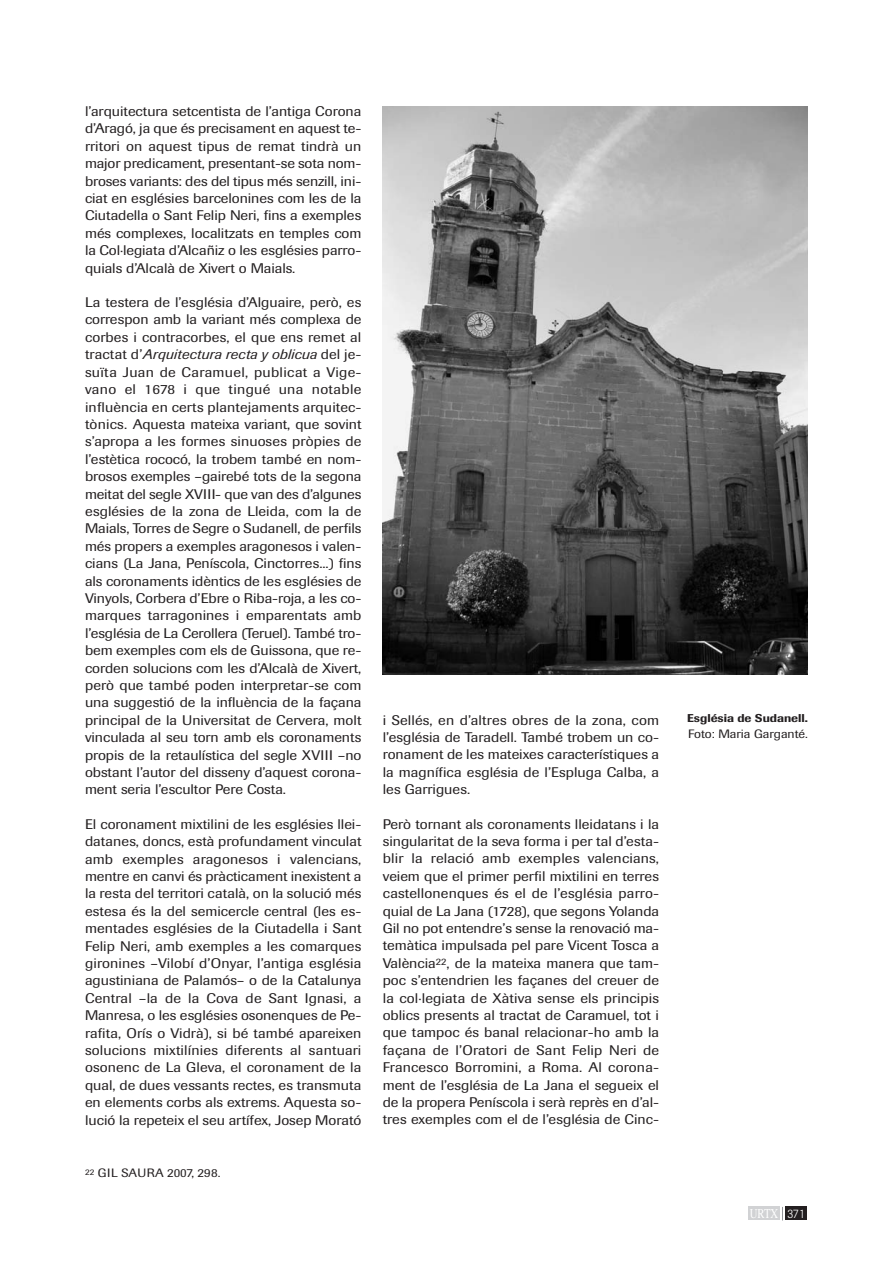
<style>
.page{position:relative;width:893px;height:1263px;background:#fff}
.page>*{position:absolute;margin:0;border:0;box-sizing:border-box;transform-origin:0 0}
.t1{font:13.8px/17.4px "Imago";color:#231f20;text-align:justify;scale:1.1 1}
.t2{font:13.5px "Times";color:#fff;scale:.8 1}
.t3{font:12px "Imago";color:#231f20;scale:1.1 1}
.t4{font:12px "Imago";letter-spacing:.02em;color:#231f20;scale:1.1 1}
.t5{font:500 11.25px "Imago";color:#231f20;scale:1.1 1}
.s1{font-style:italic}
.s2{font-family:"Imago";font-weight:300;font-size:12.75px}
</style>
<div class="page">
<div style="left:785px;top:1206px;width:22px;height:14px;background:#231f20"></div>
<svg style="left:782px;top:1207px;width:1px;height:13px"></svg>
<div style="left:748px;top:1207px;width:31px;height:13px;background:#d1d2d4"></div>
<img style="left:383px;top:106px;width:425px;height:568px">
<p class="t1" style="left:85px;top:104px;width:253px">l’arquitectura setcentista de l’antiga Corona d’Aragó, ja que és precisament en aquest te&shy;rritori on aquest tipus de remat tindrà un major predicament, presentant-se sota nom&shy;broses variants: des del tipus més senzill, ini&shy;ciat en esglésies barcelonines com les de la Ciutadella o Sant Felip Neri, fins a exemples més complexes, localitzats en temples com la Col·legiata d’Alcañiz o les esglésies parro&shy;quials d’Alcalà de Xivert o Maials.</p>
<p class="t1" style="left:85px;top:295px;width:253px">La testera de l’església d’Alguaire, però, es correspon amb la variant més complexa de corbes i contracorbes, el que ens remet al tractat d’<span class="s1">Arquitectura recta y oblicua</span> del je&shy;suïta Juan de Caramuel, publicat a Vige&shy;vano el 1678 i que tingué una notable influència en certs plantejaments arquitec&shy;tònics. Aquesta mateixa variant, que sovint s’apropa a les formes sinuoses pròpies de l’estètica rococó, la trobem també en nom&shy;brosos exemples –gairebé tots de la segona meitat del segle XVIII- que van des d’algunes esglésies de la zona de Lleida, com la de Maials, Torres de Segre o Sudanell, de perfils més propers a exemples aragonesos i valen&shy;cians (La Jana, Peníscola, Cinctorres...) fins als coronaments idèntics de les esglésies de Vinyols, Corbera d’Ebre o Riba-roja, a les co&shy;marques tarragonines i emparentats amb l’església de La Cerollera (Teruel). També tro&shy;bem exemples com els de Guissona, que re&shy;corden solucions com les d’Alcalà de Xivert, però que també poden interpretar-se com una suggestió de la influència de la façana principal de la Universitat de Cervera, molt vinculada al seu torn amb els coronaments propis de la retaulística del segle XVIII –no obstant l’autor del disseny d’aquest corona&shy;ment seria l’escultor Pere Costa.</p>
<p class="t1" style="left:85px;top:816px;width:253px">El coronament mixtilini de les esglésies llei&shy;datanes, doncs, està profundament vinculat amb exemples aragonesos i valencians, mentre en canvi és pràcticament inexistent a la resta del territori català, on la solució més estesa és la del semicercle central (les es&shy;mentades esglésies de la Ciutadella i Sant Felip Neri, amb exemples a les comarques gironines –Vilobí d’Onyar, l’antiga església agustiniana de Palamós– o de la Catalunya Central –la de la Cova de Sant Ignasi, a Manresa, o les esglésies osonenques de Pe&shy;rafita, Orís o Vidrà), si bé també apareixen solucions mixtilínies diferents al santuari osonenc de La Gleva, el coronament de la qual, de dues vessants rectes, es transmuta en elements corbs als extrems. Aquesta so&shy;lució la repeteix el seu artífex, Josep Morató</p>
<p class="t4" style="left:85px;top:1168px;width:125px"><sup>22</sup> GIL SAURA 2007, 298.</p>
<p class="t1" style="left:383px;top:712px;width:253px">i Sellés, en d’altres obres de la zona, com l’església de Taradell. També trobem un co&shy;ronament de les mateixes característiques a la magnífica església de l’Espluga Calba, a les Garrigues.</p>
<p class="t1" style="left:383px;top:816px;width:253px">Però tornant als coronaments lleidatans i la singularitat de la seva forma i per tal d’esta&shy;blir la relació amb exemples valencians, veiem que el primer perfil mixtilini en terres castellonenques és el de l’església parro&shy;quial de La Jana (1728), que segons Yolanda Gil no pot entendre’s sense la renovació ma&shy;temàtica impulsada pel pare Vicent Tosca a València<sup>22</sup>, de la mateixa manera que tam&shy;poc s’entendrien les façanes del creuer de la col·legiata de Xàtiva sense els principis oblics presents al tractat de Caramuel, tot i que tampoc és banal relacionar-ho amb la façana de l’Oratori de Sant Felip Neri de Francesco Borromini, a Roma. Al corona&shy;ment de l’església de La Jana el segueix el de la propera Peníscola i serà reprès en d’al&shy;tres exemples com el de l’església de Cinc-</p>
<p class="t5" style="left:687px;top:714px;width:111px">Església de Sudanell.</p>
<p class="t3" style="left:688px;top:729px;width:110px">Foto: Maria Garganté.</p>
<p class="t2" style="left:750px;top:1209px;width:71px">URTX <span class="s2">371</span></p>
</div>
